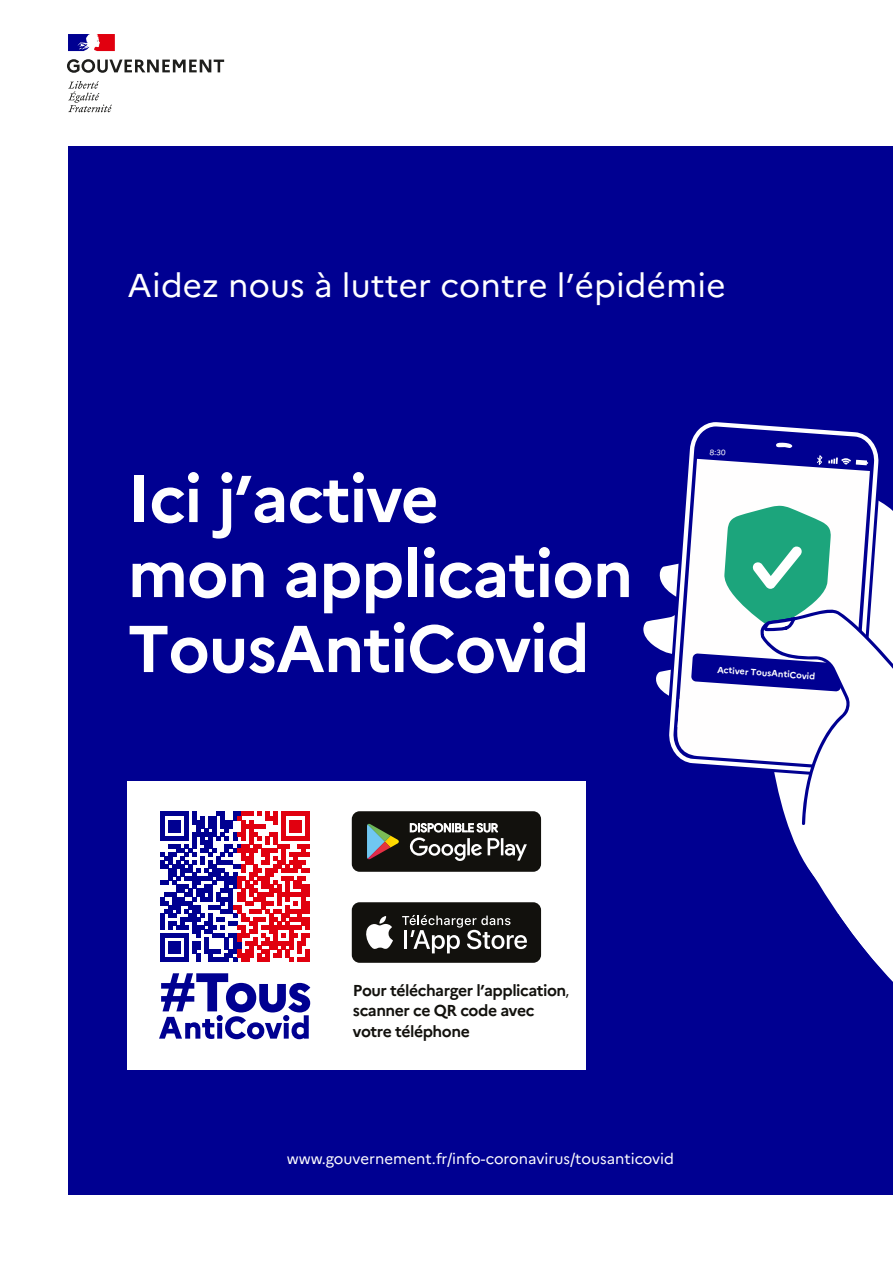
<style>
.page{position:relative;width:893px;height:1263px;background:#fff}
.page>*{position:absolute;margin:0;border:0;box-sizing:border-box;transform-origin:0 0}
.t1{font:700 66px/75px "Marianne";letter-spacing:-.02em;color:#fff}
.t2{font:33px "Marianne";letter-spacing:.005em;color:#fff}
.t3{font:700 15.75px/20.1px "Marianne";letter-spacing:-.03em;color:#12110d}
.t4{font:15px "Marianne";color:#fff}
.t5{font:700 9px "Marianne";color:#fff}
.t6{font:7.8px "Marianne";color:#fff}
.s1{font-family:"Myriad Pro";font-weight:400}
</style>
<div class="page">
<div style="left:68px;top:146px;width:825px;height:1049px;background:#000091"></div>
<svg style="left:689px;top:422px;width:190px;height:65px"></svg>
<svg style="left:687px;top:457px;width:184px;height:30px;fill:#fffefe"></svg>
<svg style="left:643px;top:487px;width:250px;height:495px"></svg>
<svg style="left:817px;top:455px;width:5px;height:10px"></svg>
<svg style="left:776px;top:442px;width:16px;height:6px"></svg>
<svg style="left:828px;top:457px;width:40px;height:8px"></svg>
<div style="left:128px;top:782px;width:458px;height:288px;background:#fff"></div>
<svg style="left:159px;top:973px;width:151px;height:66px"></svg>
<svg style="left:160px;top:811px;width:150px;height:151px"></svg>
<div style="left:352px;top:902px;width:189px;height:61px;background:#12110d;border-radius:8px"></div>
<svg style="left:366px;top:916px;width:27px;height:33px"></svg>
<svg style="left:402px;top:915px;width:125px;height:38px"></svg>
<div style="left:352px;top:811px;width:189px;height:61px;background:#12110d;border-radius:8px"></div>
<svg style="left:367px;top:824px;width:1px;height:35px"></svg>
<img style="left:391px;top:836px;width:8px;height:11px">
<img style="left:368px;top:824px;width:23px;height:35px">
<svg style="left:410px;top:823px;width:117px;height:38px"></svg>
<svg style="left:67px;top:59px;width:157px;height:14px"></svg>
<svg style="left:68px;top:81px;width:44px;height:31px"></svg>
<svg style="left:68px;top:34px;width:47px;height:17px"></svg>
<h2 class="t2" style="left:128px;top:265px;width:600px">Aidez nous à lutter contre l’épidémie</h2>
<h1 class="t1" style="left:128px;top:461px;width:507px">Ici j’active<br>mon application<br>TousAntiCovid</h1>
<p class="t6" style="left:710px;top:447px;width:18px;rotate:4deg">8:30</p>
<p class="t5" style="left:718px;top:664px;width:100px;rotate:4deg">Activer TousAntiCovid</p>
<p class="t3" style="left:353px;top:981px;width:218px">Pour télécharger l’application<span class="s1">, </span>scanner ce QR code avec votre téléphone</p>
<p class="t4" style="left:287px;top:1150px;width:389px">www.gouvernement.fr/info-coronavirus/tousanticovid</p>
</div>
